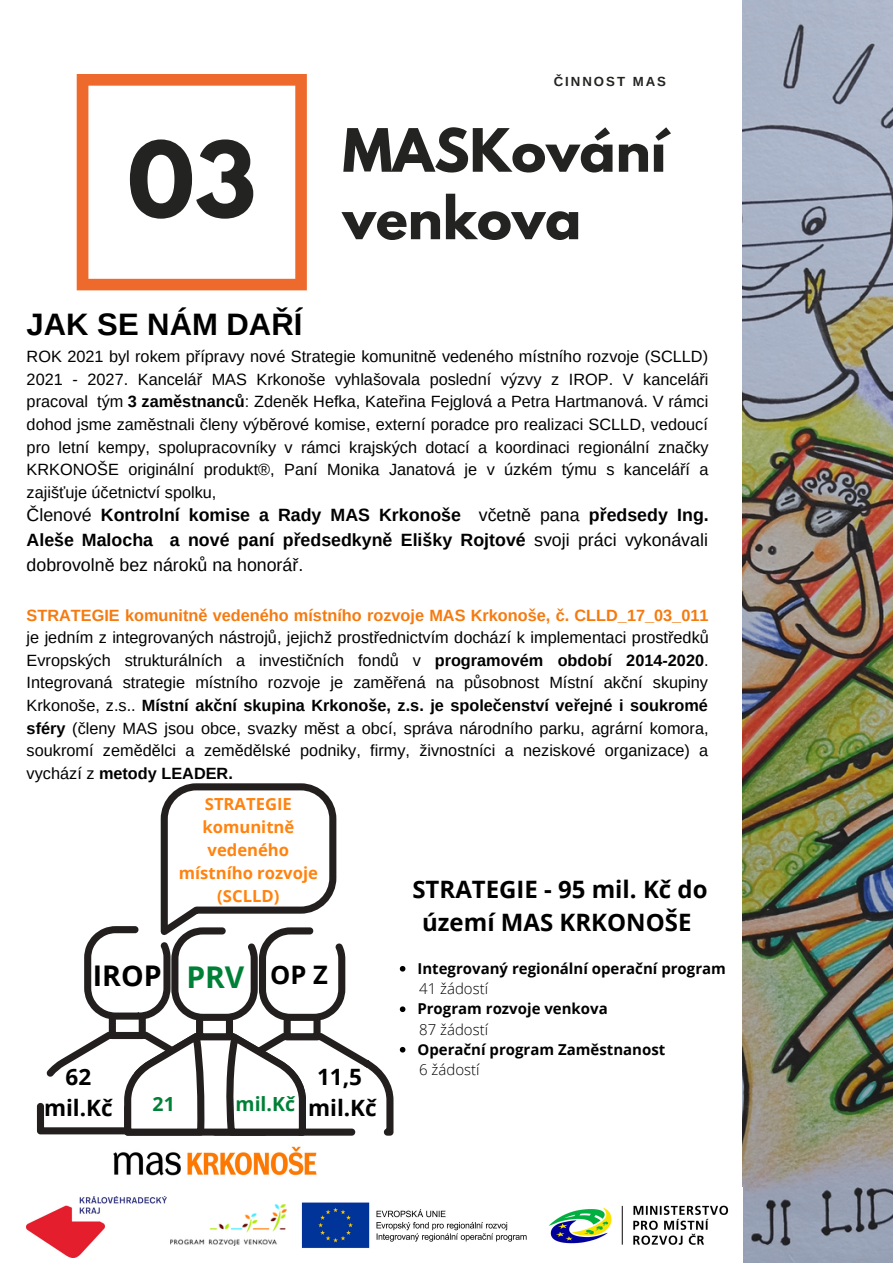
<style>
.page{position:relative;width:893px;height:1264px;background:#fff}
.page>*{position:absolute;margin:0;border:0;box-sizing:border-box;transform-origin:0 0}
.t1{font:700 92.55px "League Spartan";color:#232321}
.t2{font:700 52.95px/67.5px "League Spartan";color:#232321}
.t3{font:700 31.05px "Arimo";color:#000}
.t4{font:700 28.5px "Open Sans";color:#000}
.t5{font:700 24px/32.5px "Open Sans";color:#000;text-align:center}
.t6{font:700 22.5px/31.5px "Open Sans";color:#000;text-align:center}
.t7{font:700 19.5px "Open Sans";color:#008037}
.t8{font:700 17.7px/24.6px "Arimo";color:#000;text-align:justify}
.t9{font:700 16.65px/23px "Open Sans";color:#ff830e;text-align:center}
.t10{font:16.35px/22.6px "Arimo";color:#000;text-align:justify}
.t11{font:700 16.35px "Arimo";color:#f57a0f}
.t12{font:700 15px "Open Sans";color:#000}
.t13{font:300 15px "Open Sans";color:#000}
.t14{font:700 13.2px "Arimo";letter-spacing:.15em;color:#232321}
.s1{font-weight:700}
.s2{font-weight:400}
.s3{font-size:30px;color:#008037}
.s4{font-size:25.5px}
.s5{font-size:22.5px;color:#000}
</style>
<div class="page">
<img style="left:742px;top:0;width:150px;height:1262px">
<svg style="left:77px;top:74px;width:230px;height:216px"></svg>
<svg style="left:37px;top:783px;width:356px;height:353px"></svg>
<img style="left:166px;top:1197px;width:121px;height:49px">
<img style="left:301px;top:1202px;width:428px;height:46px">
<img style="left:113px;top:1146px;width:204px;height:30px">
<img style="left:27px;top:1196px;width:139px;height:61px">
<svg style="left:400px;top:966px;width:5px;height:5px"></svg>
<svg style="left:400px;top:1006px;width:5px;height:6px"></svg>
<svg style="left:400px;top:1046px;width:5px;height:6px"></svg>
<p class="t14" style="left:553px;top:74px;width:114px">ČINNOST MAS</p>
<h1 class="t1" style="left:127px;top:134px;width:130px">03</h1>
<h2 class="t2" style="left:342px;top:123px;width:325px">MASKování venkova</h2>
<h3 class="t3" style="left:27px;top:307px;width:277px">JAK SE NÁM DAŘÍ</h3>
<p class="t10" style="left:27px;top:345px;width:683px">ROK 2021 byl rokem přípravy nové Strategie komunitně vedeného místního rozvoje (SCLLD)<br>2021 - 2027. Kancelář MAS Krkonoše vyhlašovala poslední výzvy z IROP. V kanceláři pracoval tým <span class="s1">3 zaměstnanců</span>: Zdeněk Hefka, Kateřina Fejglová a Petra Hartmanová. V rámci dohod jsme zaměstnali členy výběrové komise, externí poradce pro realizaci SCLLD, vedoucí pro letní kempy, spolupracovníky v rámci krajských dotací a koordinaci regionální značky KRKONOŠE originální produkt®, Paní Monika Janatová je v úzkém týmu s kanceláří a zajišťuje účetnictví spolku,</p>
<p class="t8" style="left:27px;top:503px;width:683px"><span class="s2">Členové</span> Kontrolní komise a Rady MAS Krkonoše <span class="s2">včetně pana</span> předsedy Ing.<br>Aleše Malocha a nové paní předsedkyně Elišky Rojtové <span class="s2">svoji práci vykonávali dobrovolně bez nároků na honorář.</span></p>
<p class="t11" style="left:27px;top:606px;width:683px">STRATEGIE komunitně vedeného místního rozvoje MAS Krkonoše, č. CLLD_17_03_011</p>
<p class="t10" style="left:27px;top:626px;width:683px">je jedním z integrovaných nástrojů, jejichž prostřednictvím dochází k implementaci prostředků Evropských strukturálních a investičních fondů v <span class="s1">programovém období 2014-2020</span>.<br>Integrovaná strategie místního rozvoje je zaměřená na působnost Místní akční skupiny Krkonoše, z.s.. <span class="s1">Místní akční skupina Krkonoše, z.s. je společenství veřejné i soukromé sféry</span> (členy MAS jsou obce, svazky měst a obcí, správa národního parku, agrární komora, soukromí zemědělci a zemědělské podniky, firmy, živnostníci a neziskové organizace) a vychází z <span class="s1">metody LEADER.</span></p>
<p class="t9" style="left:179px;top:792px;width:141px">STRATEGIE komunitně vedeného místního rozvoje (SCLLD)</p>
<h3 class="t5" style="left:412px;top:872px;width:296px">STRATEGIE - 95 mil. Kč do území MAS KRKONOŠE</h3>
<h3 class="t4" style="left:93px;top:955px;width:236px">IROP <span class="s3">PRV</span> <span class="s4">OP Z</span></h3>
<p class="t12" style="left:417px;top:957px;width:310px">Integrovaný regionální operační program</p>
<p class="t12" style="left:417px;top:998px;width:192px">Program rozvoje venkova</p>
<p class="t12" style="left:417px;top:1038px;width:249px">Operační program Zaměstnanost</p>
<p class="t13" style="left:419px;top:978px;width:70px">41 žádostí</p>
<p class="t13" style="left:419px;top:1018px;width:70px">87 žádostí</p>
<p class="t13" style="left:419px;top:1058px;width:62px">6 žádostí</p>
<h3 class="t6" style="left:44px;top:1060px;width:70px">62 mil.Kč</h3>
<h3 class="t6" style="left:317px;top:1060px;width:46px">11,5</h3>
<p class="t7" style="left:152px;top:1090px;width:24px">21</p>
<p class="t7" style="left:235px;top:1090px;width:143px">mil.Kč <span class="s5">mil.Kč</span></p>
</div>
